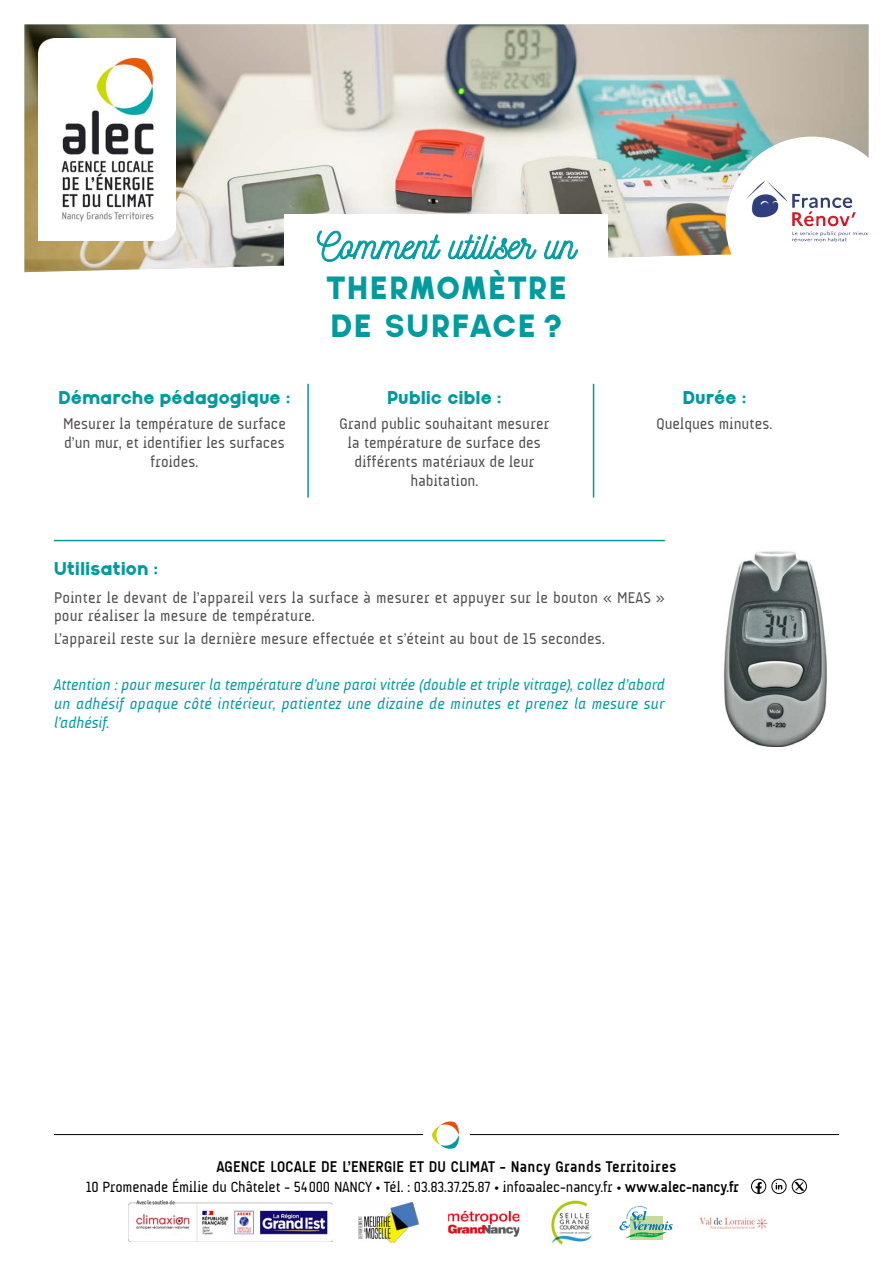
<style>
.page{position:relative;width:893px;height:1263px;background:#fff}
.page>*{position:absolute;margin:0;border:0;box-sizing:border-box;transform-origin:0 0}
.t1{font:37.5px "Nickainley";letter-spacing:.01em;color:#009b9f}
.t2{font:30px/37.5px "Gila";letter-spacing:.065em;color:#009b9f}
.t3{font:17.25px "Gila";letter-spacing:.01em;color:#009b9f}
.t4{font:15.75px/18.8px "A Udimat";letter-spacing:.015em;color:#504e4d;text-align:center}
.t5{font:italic 15.75px/18.8px "A Udimat";letter-spacing:.015em;color:#009b9f;text-align:justify}
.t6{font:700 15.75px "A Udimat";letter-spacing:.015em;color:#000}
.t7{font:15px "A Udimat";color:#000}
.s1{font-weight:700}
</style>
<div class="page">
<img style="left:24px;top:24px;width:844px;height:248px">
<svg style="left:751px;top:1179px;width:15px;height:14px"></svg>
<div style="left:751px;top:1179px;width:15px;height:15px;border:1px solid #000;border-radius:50%"></div>
<svg style="left:756px;top:1181px;width:6px;height:12px"></svg>
<svg style="left:772px;top:1179px;width:14px;height:14px"></svg>
<div style="left:771px;top:1179px;width:15px;height:15px;border:1px solid #000;border-radius:50%"></div>
<svg style="left:776px;top:1183px;width:6px;height:6px"></svg>
<div style="left:792px;top:1179px;width:15px;height:15px;border:1px solid #000;border-radius:50%"></div>
<svg style="left:794px;top:1182px;width:10px;height:9px"></svg>
<hr style="left:54px;top:1134px;width:785px;height:1px;background:#000">
<div style="left:423px;top:1112px;width:47px;height:46px;background:#fff;border-radius:50%"></div>
<svg style="left:432px;top:1121px;width:27px;height:28px"></svg>
<img style="left:447px;top:1210px;width:73px;height:27px">
<div style="left:630px;top:1217px;width:32px;height:23px;background:#c4db9b"></div>
<svg style="left:619px;top:1206px;width:54px;height:32px"></svg>
<img style="left:358px;top:1202px;width:61px;height:41px">
<img style="left:549px;top:1200px;width:44px;height:44px">
<img style="left:698px;top:1216px;width:70px;height:14px">
<img style="left:128px;top:1201px;width:205px;height:40px">
<img style="left:39px;top:39px;width:137px;height:202px">
<svg style="left:725px;top:137px;width:144px;height:135px"></svg>
<img style="left:736px;top:171px;width:133px;height:71px">
<hr style="left:54px;top:540px;width:611px;height:1px;background:#009b9f">
<div style="left:285px;top:214px;width:323px;height:146px;background:#fff"></div>
<svg style="left:317px;top:210px;width:124px;height:52px"></svg>
<svg style="left:448px;top:210px;width:89px;height:50px"></svg>
<svg style="left:544px;top:240px;width:34px;height:20px"></svg>
<img style="left:723px;top:551px;width:104px;height:196px">
<hr style="left:307px;top:384px;width:2px;height:113px;background:#009b9f">
<hr style="left:593px;top:384px;width:1px;height:113px;background:#009b9f">
<p class="t3" style="left:59px;top:387px;width:233px">Démarche pédagogique :</p>
<p class="t4" style="left:63px;top:414px;width:224px">Mesurer la température de surface d’un mur, et identifier les surfaces froides.</p>
<h1 class="t1" style="left:317px;top:221px;width:260px">Comment utiliser un</h1>
<h2 class="t2" style="left:326px;top:269px;width:242px">thermomètre de surface ?</h2>
<p class="t3" style="left:387px;top:387px;width:115px">Public cible :</p>
<p class="t4" style="left:340px;top:414px;width:211px">Grand public souhaitant mesurer la température de surface des différents matériaux de leur habitation.</p>
<p class="t3" style="left:683px;top:387px;width:65px">Durée :</p>
<p class="t4" style="left:656px;top:414px;width:117px">Quelques minutes.</p>
<p class="t3" style="left:54px;top:558px;width:105px">Utilisation :</p>
<p class="t4" style="left:54px;top:588px;width:612px;text-align:left">Pointer le devant de l’appareil vers la surface à mesurer et appuyer sur le bouton « MEAS » pour réaliser la mesure de température.</p>
<p class="t4" style="left:54px;top:629px;width:553px">L’appareil reste sur la dernière mesure effectuée et s’éteint au bout de 15 secondes.</p>
<p class="t5" style="left:54px;top:675px;width:612px">Attention : pour mesurer la température d’une paroi vitrée (double et triple vitrage), collez d’abord un adhésif opaque côté intérieur, patientez une dizaine de minutes et prenez la mesure sur l’adhésif.</p>
<p class="t6" style="left:217px;top:1157px;width:461px">AGENCE LOCALE DE L’ENERGIE ET DU CLIMAT - Nancy Grands Territoires</p>
<p class="t7" style="left:86px;top:1179px;width:654px">10 Promenade émilie du Châtelet - 54000 NANCY • Tél. : 03.83.37.25.87 • info@alec-nancy.fr • <span class="s1">www.alec-nancy.fr</span></p>
</div>
